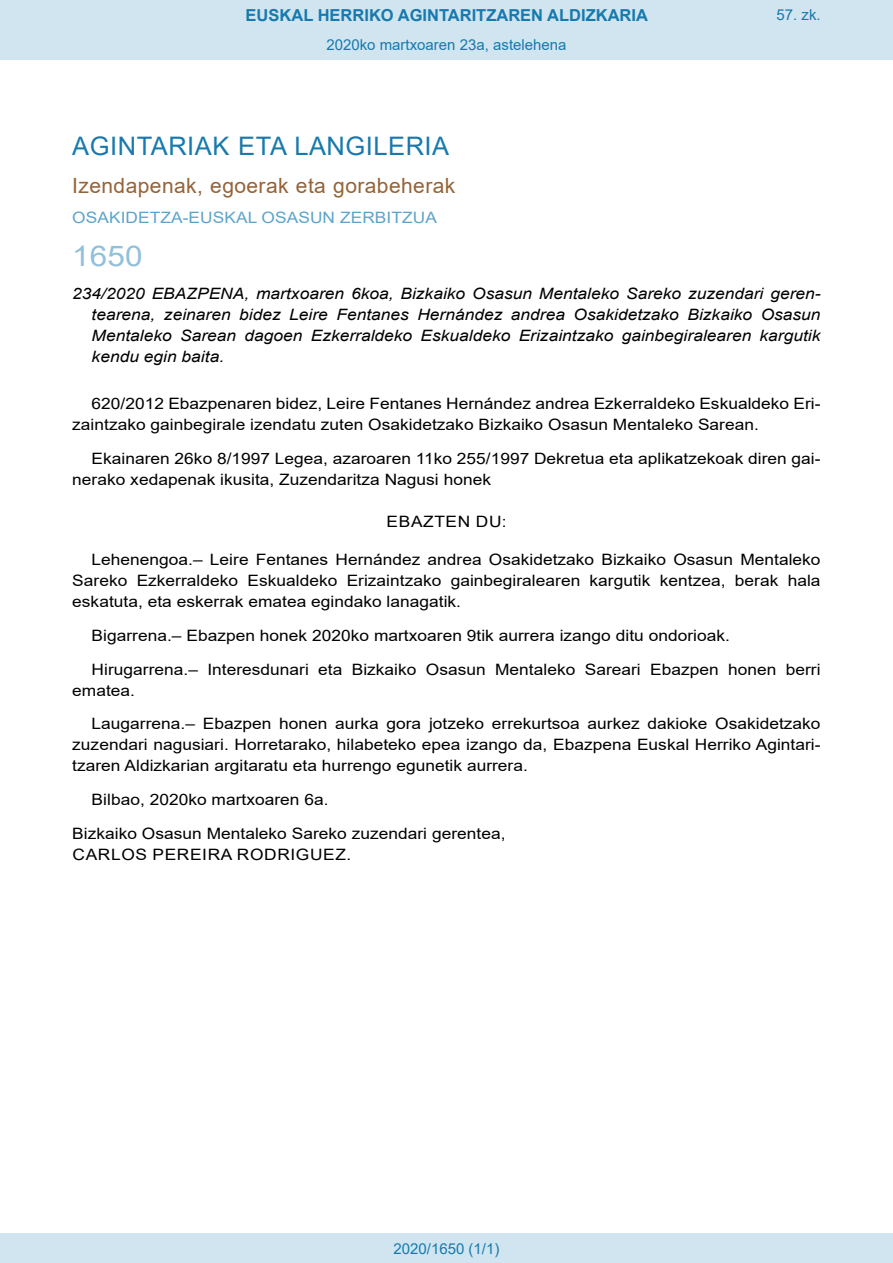
<style>
.page{position:relative;width:893px;height:1263px;background:#fff}
.page>*{position:absolute;margin:0;border:0;box-sizing:border-box;transform-origin:0 0}
.BOPVOrden{font:28.5px "Arial";color:#90c0db;scale:1.11 1}
.BOPVSeccion{font:25.5px "Arial";letter-spacing:.02em;color:#1879ad}
.BOPVSubseccion{font:21px "Arial";letter-spacing:.02em;color:#956338}
.t1{font:700 16.5px "Arial";color:#1879ad}
.BOPVDetalle{font:15.6px/21px "Arial";color:#000;scale:1.11 1}
.BOPVTitulo{font:italic 15.6px/21px "Arial";color:#000;text-align:justify;scale:1.11 1}
.BOPVFirmaPuesto{font:15.6px "Arial";color:#000;scale:1.11 1}
.BOPVOrganismo{font:15.6px "Arial";letter-spacing:.005em;color:#5ea4ca;scale:1.11 1}
.BOPVFirmaLugFec{font:15.6px "Arial";color:#000;scale:1.11 1}
.BOPVFirmaNombre{font:15.6px "Arial";letter-spacing:.035em;color:#000;scale:1.11 1}
.BOPVClave{font:15.6px "Arial";letter-spacing:.035em;color:#000;scale:1.11 1}
.Paginacion_Centro{font:15px "Arial";color:#1879ad}
</style>
<div class="page">
<div style="left:0;top:0;width:893px;height:60px;background:#d0e5f0"></div>
<div style="left:0;top:1233px;width:893px;height:30px;background:#d0e5f0"></div>
<p class="t1" style="left:246px;top:3px;width:404px">EUSKAL HERRIKO AGINTARITZAREN ALDIZKARIA</p>
<p class="Paginacion_Centro" style="left:326px;top:35px;width:242px">2020ko martxoaren 23a, astelehena</p>
<p class="Paginacion_Centro" style="left:776px;top:5px;width:46px">57. zk.</p>
<p class="BOPVSeccion" style="left:72px;top:128px;width:378px">AGINTARIAK ETA LANGILERIA</p>
<p class="BOPVSubseccion" style="left:72px;top:171px;width:385px">Izendapenak, egoerak eta gorabeherak</p>
<p class="BOPVOrganismo" style="left:72px;top:207px;width:330px">OSAKIDETZA-EUSKAL OSASUN ZERBITZUA</p>
<p class="BOPVOrden" style="left:72px;top:236px;width:65px">1650</p>
<p class="BOPVTitulo" style="left:92px;top:284px;width:658px;text-indent:-19px">234/2020 EBAZPENA, martxoaren 6koa, Bizkaiko Osasun Mentaleko Sareko zuzendari geren&shy;tearena, zeinaren bidez Leire Fentanes Hernández andrea Osakidetzako Bizkaiko Osasun Mentaleko Sarean dagoen Ezkerraldeko Eskualdeko Erizaintzako gainbegiralearen kargutik kendu egin baita.</p>
<p class="BOPVDetalle" style="left:72px;top:393px;width:676px;text-indent:19px">620/2012 Ebazpenaren bidez, Leire Fentanes Hernández andrea Ezkerraldeko Eskualdeko Eri&shy;zaintzako gainbegirale izendatu zuten Osakidetzako Bizkaiko Osasun Mentaleko Sarean.</p>
<p class="BOPVDetalle" style="left:72px;top:448px;width:676px;text-indent:19px">Ekainaren 26ko 8/1997 Legea, azaroaren 11ko 255/1997 Dekretua eta aplikatzekoak diren gai&shy;nerako xedapenak ikusita, Zuzendaritza Nagusi honek</p>
<p class="BOPVClave" style="left:387px;top:511px;width:110px">EBAZTEN DU:</p>
<p class="BOPVDetalle" style="left:72px;top:549px;width:676px;text-align:justify;text-indent:19px">Lehenengoa.– Leire Fentanes Hernández andrea Osakidetzako Bizkaiko Osasun Mentaleko Sareko Ezkerraldeko Eskualdeko Erizaintzako gainbegiralearen kargutik kentzea, berak hala eskatuta, eta eskerrak ematea egindako lanagatik.</p>
<p class="BOPVDetalle" style="left:92px;top:625px;width:577px">Bigarrena.– Ebazpen honek 2020ko martxoaren 9tik aurrera izango ditu ondorioak.</p>
<p class="BOPVDetalle" style="left:72px;top:658px;width:676px;text-indent:19px">Hirugarrena.– Interesdunari eta Bizkaiko Osasun Mentaleko Sareari Ebazpen honen berri ematea.</p>
<p class="BOPVDetalle" style="left:72px;top:713px;width:676px;text-align:justify;text-indent:19px">Laugarrena.– Ebazpen honen aurka gora jotzeko errekurtsoa aurkez dakioke Osakidetzako zuzendari nagusiari. Horretarako, hilabeteko epea izango da, Ebazpena Euskal Herriko Agintari&shy;tzaren Aldizkarian argitaratu eta hurrengo egunetik aurrera.</p>
<p class="BOPVFirmaLugFec" style="left:92px;top:789px;width:215px">Bilbao, 2020ko martxoaren 6a.</p>
<p class="BOPVFirmaPuesto" style="left:72px;top:822px;width:392px">Bizkaiko Osasun Mentaleko Sareko zuzendari gerentea,</p>
<p class="BOPVFirmaNombre" style="left:73px;top:843px;width:252px">CARLOS PEREIRA RODRIGUEZ.</p>
<p class="Paginacion_Centro" style="left:393px;top:1238px;width:107px">2020/1650 (1/1)</p>
</div>
